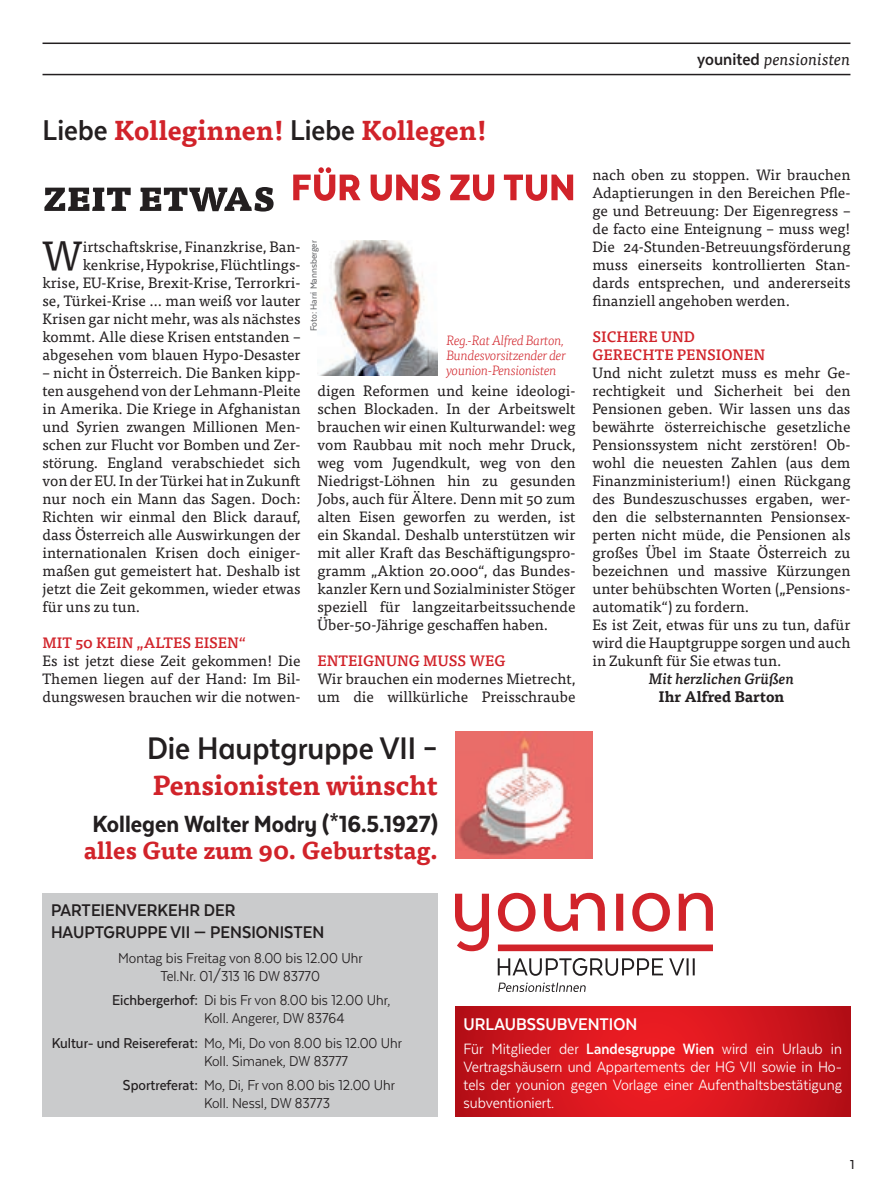
<style>
.page{position:relative;width:893px;height:1191px;background:#fff}
.page>*{position:absolute;margin:0;border:0;box-sizing:border-box;transform-origin:0 0}
.Lauftext{font:40.95px "Tisa OT";color:#231f20}
.t1{font:700 36px "Texta Narrow Alt";color:#231f20}
.t2{font:700 27px "Tisa OT";color:#d1232a}
.t3{font:800 27px "Texta Narrow Alt";color:#231f20}
.t4{font:700 24px "Tisa OT";color:#d1232a}
.Kastentitel{font:700 19.5px/22.5px "Texta Narrow";color:#231f20}
.Kastentitel-2{font:700 19.5px "Texta Narrow";color:#fff}
.Kastentext{font:17.25px/18px "Texta Narrow";color:#fff;text-align:justify}
.Kastentext-2{font:16.5px/18px "Texta Narrow";color:#231f20}
.t5{font:italic 16.5px "Tisa OT";color:#231f20}
.Lauftext-2{font:15px/18px "Tisa OT";color:#231f20;text-align:justify}
.Zwiti{font:500 15px/18px "Tisa OT";color:#d1232a}
.Lauftext-3{font:italic 500 15px "Tisa OT";color:#231f20}
.Lauftext-4{font:700 15px "Tisa OT";color:#231f20}
.t6{font:500 15px "Texta Narrow";color:#231f20}
.Seitentext{font:italic 300 13.5px/15px "Tisa OT";letter-spacing:-.03em;color:#d1232a}
.Fotocredit{font:500 10.5px "Texta Narrow";color:#6c6d70}
.s1{font-family:"Texta Narrow";font-weight:700;font-style:normal;font-size:19.5px}
.s2{font-family:"Texta Narrow Alt";font-size:33px;color:#231f20}
.s3{font-weight:500}
.s4{font-weight:700}
</style>
<div class="page">
<div style="left:43px;top:892px;width:395px;height:224px;background:#cacbcc"></div>
<svg style="left:455px;top:1006px;width:395px;height:110px;background:#d3161d"></svg>
<svg style="left:498px;top:958px;width:197px;height:17px"></svg>
<svg style="left:498px;top:982px;width:88px;height:10px"></svg>
<svg style="left:455px;top:892px;width:258px;height:59px"></svg>
<img style="left:317px;top:241px;width:121px;height:134px">
<img style="left:455px;top:731px;width:137px;height:127px">
<svg style="left:293px;top:167px;width:280px;height:34px"></svg>
<svg style="left:44px;top:187px;width:230px;height:24px"></svg>
<hr style="left:43px;top:43px;width:807px;height:1px;background:#231f20">
<hr style="left:43px;top:74px;width:807px;height:1px;background:#231f20">
<p class="t5" style="left:697px;top:50px;width:155px"><span class="s1">younited</span> pensionisten</p>
<p class="t2" style="left:43px;top:113px;width:446px"><span class="s2">Liebe</span> Kolleginnen! <span class="s2">Liebe</span> Kollegen!</p>
<p class="Fotocredit" style="left:308px;top:331px;width:92px;rotate:-90deg">Foto: Harri Mannsberger</p>
<p class="Lauftext-2" style="left:43px;top:238px;width:259px;text-align:right">irtschaftskrise, Finanzkrise, Ban&shy;kenkrise, Hypokrise, Flüchtlings&shy;krise, EU-Krise, Brexit-Krise, Terrorkri&shy;se, Türkei-Krise … man weiß vor lauter Krisen gar nicht mehr, was als nächstes kommt. Alle diese Krisen entstanden – abgesehen vom blauen Hypo-Desaster</p>
<p class="Lauftext-2" style="left:43px;top:364px;width:259px">– nicht in Österreich. Die Banken kipp&shy;ten ausgehend von der Lehmann-Pleite in Amerika. Die Kriege in Afghanistan und Syrien zwangen Millionen Men&shy;schen zur Flucht vor Bomben und Zer&shy;störung. England verabschiedet sich von der EU. In der Türkei hat in Zukunft nur noch ein Mann das Sagen. Doch:<br>Richten wir einmal den Blick darauf, dass Österreich alle Auswirkungen der internationalen Krisen doch einiger&shy;maßen gut gemeistert hat. Deshalb ist jetzt die Zeit gekommen, wieder etwas für uns zu tun.</p>
<p class="Zwiti" style="left:43px;top:634px;width:205px">MIT 50 KEIN „ALTES EISEN“</p>
<p class="Lauftext-2" style="left:43px;top:652px;width:259px">Es ist jetzt diese Zeit gekommen! Die Themen liegen auf der Hand: Im Bil&shy;dungswesen brauchen wir die notwen-</p>
<p class="Lauftext" style="left:42px;top:231px;width:43px">W</p>
<p class="Seitentext" style="left:446px;top:333px;width:119px">Reg.-Rat Alfred Barton,</p>
<p class="Seitentext" style="left:446px;top:348px;width:121px">Bundesvorsitzender der younion-Pensionisten</p>
<p class="Lauftext-2" style="left:317px;top:382px;width:259px">digen Reformen und keine ideologi&shy;schen Blockaden. In der Arbeitswelt brauchen wir einen Kulturwandel: weg vom Raubbau mit noch mehr Druck, weg vom Jugendkult, weg von den Niedrigst-Löhnen hin zu gesunden Jobs, auch für Ältere. Denn mit 50 zum alten Eisen geworfen zu werden, ist ein Skandal. Deshalb unterstützen wir mit aller Kraft das Beschäftigungspro&shy;gramm „Aktion 20.000“, das Bundes&shy;kanzler Kern und Sozialminister Stöger speziell für langzeitarbeitssuchende Über-50-Jährige geschaffen haben.</p>
<p class="Zwiti" style="left:317px;top:652px;width:190px">ENTEIGNUNG MUSS WEG</p>
<p class="Lauftext-2" style="left:317px;top:670px;width:259px">Wir brauchen ein modernes Mietrecht, um die willkürliche Preisschraube</p>
<p class="t1" style="left:147px;top:729px;width:292px">Die Hauptgruppe VII –</p>
<p class="t2" style="left:152px;top:768px;width:287px">Pensionisten wünscht</p>
<p class="t3" style="left:93px;top:809px;width:347px">Kollegen Walter Modry (*16.5.1927)</p>
<p class="t4" style="left:84px;top:835px;width:355px">alles Gute zum 90. Geburtstag.</p>
<p class="Lauftext-2" style="left:592px;top:166px;width:259px">nach oben zu stoppen. Wir brauchen Adaptierungen in den Bereichen Pfle&shy;ge und Betreuung: Der Eigenregress – de facto eine Enteignung – muss weg!<br>Die 24-Stunden-Betreuungsförderung muss einerseits kontrollierten Stan&shy;dards entsprechen, und andererseits finanziell angehoben werden.</p>
<p class="Zwiti" style="left:592px;top:328px;width:174px">SICHERE UND<br>GERECHTE PENSIONEN</p>
<p class="Lauftext-2" style="left:592px;top:364px;width:259px">Und nicht zuletzt muss es mehr Ge&shy;rechtigkeit und Sicherheit bei den Pensionen geben. Wir lassen uns das bewährte österreichische gesetzliche Pensionssystem nicht zerstören! Ob&shy;wohl die neuesten Zahlen (aus dem Finanzministerium!) einen Rückgang des Bundeszuschusses ergaben, wer&shy;den die selbsternannten Pensionsex&shy;perten nicht müde, die Pensionen als großes Übel im Staate Österreich zu bezeichnen und massive Kürzungen unter behübschten Worten („Pensions&shy;automatik“) zu fordern.</p>
<p class="Lauftext-2" style="left:592px;top:616px;width:259px">Es ist Zeit, etwas für uns zu tun, dafür wird die Hauptgruppe sorgen und auch in Zukunft für Sie etwas tun.</p>
<p class="Lauftext-3" style="left:649px;top:670px;width:147px">Mit herzlichen Grüßen</p>
<p class="Lauftext-4" style="left:658px;top:687px;width:127px">Ihr Alfred Barton</p>
<p class="Kastentitel" style="left:51px;top:898px;width:275px">PARTEIENVERKEHR DER<br>HAUPTGRUPPE VII — PENSIONISTEN</p>
<p class="Kastentext-2" style="left:118px;top:948px;width:246px">Montag bis Freitag von 8.00 bis 12.00 Uhr</p>
<p class="Kastentext-2" style="left:161px;top:966px;width:161px">Tel.Nr. 01/313 16 DW 83770</p>
<p class="Kastentext-2" style="left:204px;top:991px;width:188px;text-indent:-92px"><span class="s3">Eichbergerhof:</span> Di bis Fr von 8.00 bis 12.00 Uhr,<br>Koll. Angerer, DW 83764</p>
<p class="Kastentext-2" style="left:204px;top:1033px;width:200px;text-indent:-152px"><span class="s3">Kultur- und Reisereferat:</span> Mo, Mi, Do von 8.00 bis 12.00 Uhr<br>Koll. Simanek, DW 83777</p>
<p class="Kastentext-2" style="left:204px;top:1076px;width:192px;text-indent:-81px"><span class="s3">Sportreferat:</span> Mo, Di, Fr von 8.00 bis 12.00 Uhr<br>Koll. Nessl, DW 83773</p>
<p class="Kastentitel-2" style="left:463px;top:1013px;width:175px">URLAUBSSUBVENTION</p>
<p class="Kastentext" style="left:463px;top:1039px;width:380px">Für Mitglieder der <span class="s4">Landesgruppe Wien</span> wird ein Urlaub in Vertragshäusern und Appartements der HG VII sowie in Ho&shy;tels der younion gegen Vorlage einer Aufenthaltsbestätigung subventioniert.</p>
<p class="t6" style="left:850px;top:1156px;width:6px">1</p>
</div>
